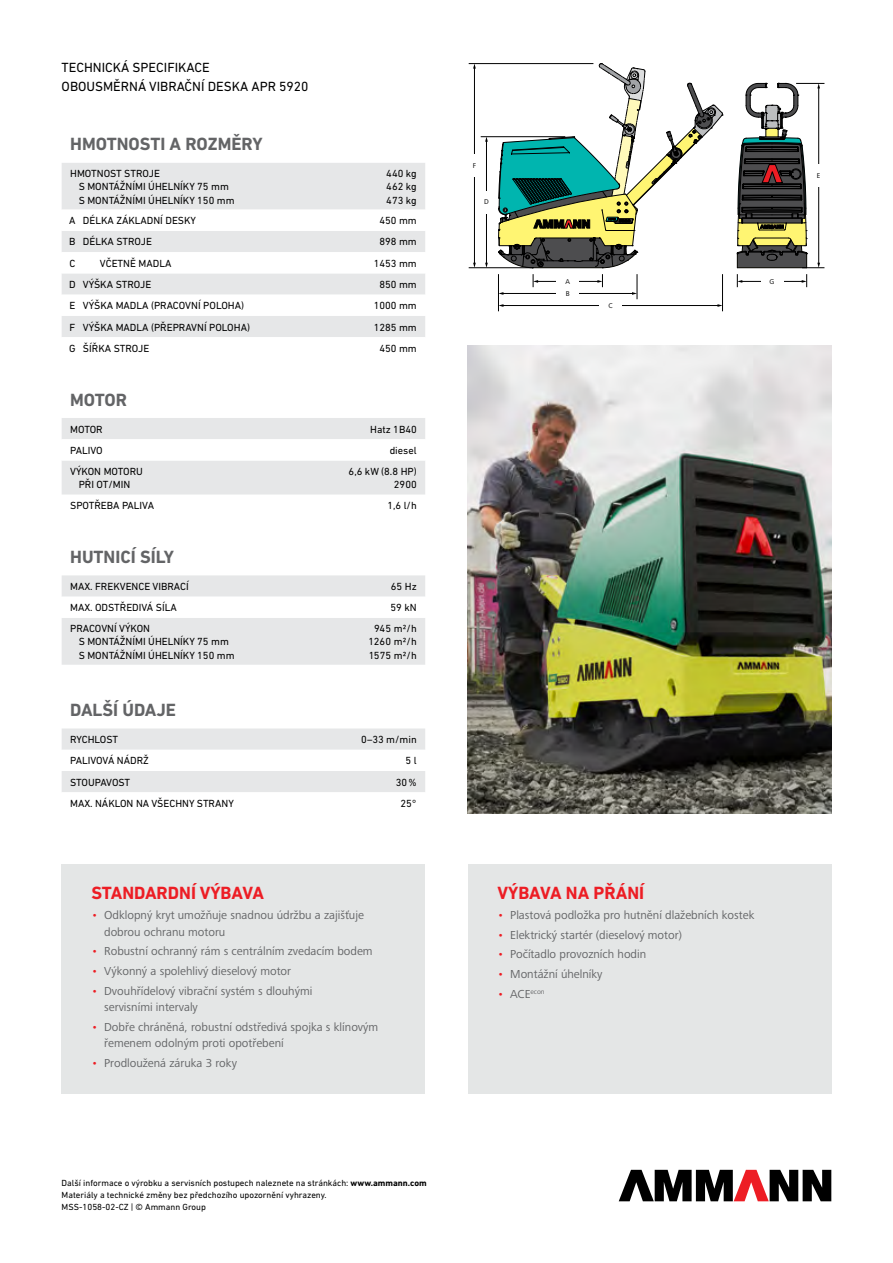
<style>
.page{position:relative;width:893px;height:1263px;background:#fff}
.page>*{position:absolute;margin:0;border:0;box-sizing:border-box;transform-origin:0 0}
.t1{font:700 18px "DIN Next LT Pro";color:#636466}
.t2{font:700 18px "DIN Next LT Pro";color:#ed1d24}
.t3{font:13.5px/18.8px "DIN Next LT Pro";color:#000}
.t4{font:12px/16.5px "Frutiger Next LTW1 G";color:#636466}
.t5{font:10.5px/13.5px "DIN Next LT Pro";color:#000;text-align:center}
.t6{font:9px/12px "DIN Next LT Pro";color:#000}
.t7{font:7.2px/12.1px "Frutiger Next LTW1 G";color:#000}
.t8{font:7.05px "Frutiger Next LTW1 G";color:#636466}
.s1{color:#ed1d24}
.s2{font-weight:700}
.s3{font-size:12px;color:#ed1d24}
.s4{font-size:12px}
</style>
<div class="page">
<svg style="left:619px;top:1170px;width:212px;height:31px"></svg>
<div style="left:62px;top:864px;width:363px;height:230px;background:#e4e6e6"></div>
<div style="left:468px;top:864px;width:363px;height:230px;background:#e4e6e6"></div>
<svg style="left:62px;top:418px;width:363px;height:76px"></svg>
<svg style="left:62px;top:728px;width:363px;height:64px"></svg>
<svg style="left:62px;top:575px;width:363px;height:90px"></svg>
<div style="left:62px;top:163px;width:363px;height:46px;background:#e6e7e8"></div>
<svg style="left:62px;top:231px;width:363px;height:106px;fill:#e6e7e8"></svg>
<img style="left:468px;top:346px;width:363px;height:467px">
<svg style="left:498px;top:63px;width:225px;height:205px"></svg>
<hr style="left:503px;top:305px;width:215px;height:1px;background:#000">
<hr style="left:503px;top:293px;width:130px;height:1px;background:#000">
<hr style="left:537px;top:281px;width:61px;height:1px;background:#000">
<hr style="left:498px;top:274px;width:1px;height:37px;background:#000">
<svg style="left:632px;top:274px;width:6px;height:25px"></svg>
<hr style="left:722px;top:274px;width:1px;height:37px;background:#000">
<svg style="left:533px;top:274px;width:5px;height:13px"></svg>
<svg style="left:597px;top:274px;width:6px;height:13px"></svg>
<hr style="left:741px;top:281px;width:62px;height:1px;background:#000">
<svg style="left:737px;top:274px;width:5px;height:13px"></svg>
<svg style="left:802px;top:274px;width:5px;height:13px"></svg>
<hr style="left:469px;top:267px;width:64px;height:1px;background:#000">
<hr style="left:481px;top:136px;width:84px;height:1px;background:#000">
<hr style="left:469px;top:63px;width:124px;height:1px;background:#000">
<hr style="left:474px;top:68px;width:1px;height:196px;background:#000">
<svg style="left:473px;top:263px;width:3px;height:5px"></svg>
<svg style="left:473px;top:64px;width:3px;height:5px"></svg>
<hr style="left:486px;top:141px;width:1px;height:123px;background:#000">
<svg style="left:485px;top:263px;width:3px;height:5px"></svg>
<svg style="left:485px;top:137px;width:3px;height:5px"></svg>
<svg style="left:737px;top:83px;width:87px;height:185px"></svg>
<div style="left:557px;top:277px;width:22px;height:8px;background:#fff"></div>
<div style="left:557px;top:290px;width:22px;height:7px;background:#fff"></div>
<div style="left:599px;top:302px;width:23px;height:7px;background:#fff"></div>
<div style="left:761px;top:277px;width:22px;height:8px;background:#fff"></div>
<div style="left:815px;top:164px;width:8px;height:23px;background:#fff"></div>
<div style="left:483px;top:191px;width:7px;height:22px;background:#fff"></div>
<div style="left:471px;top:155px;width:7px;height:22px;background:#fff"></div>
<p class="t3" style="left:62px;top:58px;width:248px">TECHNICKÁ SPECIFIKACE<br>OBOUSMĚRNÁ VIBRAČNÍ DESKA APR 5920</p>
<h1 class="t1" style="left:70px;top:134px;width:194px">HMOTNOSTI A ROZMĚRY</h1>
<p class="t5" style="left:79px;top:166px;width:157px;text-align:left;text-indent:-9px">HMOTNOST STROJE<br>S MONTÁŽNÍMI ÚHELNÍKY 75 mm<br>S MONTÁŽNÍMI ÚHELNÍKY 150 mm</p>
<p class="t5" style="left:386px;top:166px;width:32px;text-align:justify">440 kg 462 kg 473 kg</p>
<p class="t5" style="left:69px;top:214px;width:129px">A DÉLKA ZÁKLADNÍ DESKY</p>
<p class="t5" style="left:379px;top:214px;width:39px">450 mm</p>
<p class="t5" style="left:69px;top:235px;width:84px">B DÉLKA STROJE</p>
<p class="t5" style="left:379px;top:235px;width:39px">898 mm</p>
<p class="t5" style="left:69px;top:256px;width:7px">C</p>
<p class="t5" style="left:100px;top:256px;width:73px">VČETNĚ MADLA</p>
<p class="t5" style="left:374px;top:256px;width:45px">1453 mm</p>
<p class="t5" style="left:69px;top:278px;width:84px">D VÝŠKA STROJE</p>
<p class="t5" style="left:379px;top:278px;width:39px">850 mm</p>
<p class="t5" style="left:69px;top:299px;width:176px">E VÝŠKA MADLA (PRACOVNÍ POLOHA)</p>
<p class="t5" style="left:374px;top:299px;width:45px">1000 mm</p>
<p class="t5" style="left:69px;top:320px;width:182px">F VÝŠKA MADLA (PŘEPRAVNÍ POLOHA)</p>
<p class="t5" style="left:374px;top:320px;width:45px">1285 mm</p>
<p class="t5" style="left:69px;top:341px;width:82px">G ŠÍŘKA STROJE</p>
<p class="t5" style="left:379px;top:341px;width:39px">450 mm</p>
<h1 class="t1" style="left:70px;top:389px;width:58px">MOTOR</h1>
<p class="t5" style="left:70px;top:422px;width:34px">MOTOR</p>
<p class="t5" style="left:370px;top:422px;width:48px">Hatz 1B40</p>
<p class="t5" style="left:70px;top:443px;width:34px">PALIVO</p>
<p class="t5" style="left:390px;top:443px;width:29px">diesel</p>
<p class="t5" style="left:70px;top:464px;width:74px">VÝKON MOTORU<br>PŘI OT/MIN</p>
<p class="t5" style="left:349px;top:464px;width:70px;text-align:right">6,6 kW (8.8 HP)<br>2900</p>
<p class="t5" style="left:70px;top:499px;width:85px">SPOTŘEBA PALIVA</p>
<p class="t5" style="left:387px;top:499px;width:31px">1,6 l/h</p>
<h1 class="t1" style="left:70px;top:546px;width:105px">HUTNICÍ SÍLY</h1>
<p class="t5" style="left:70px;top:579px;width:120px">MAX. FREKVENCE VIBRACÍ</p>
<p class="t5" style="left:391px;top:579px;width:27px">65 Hz</p>
<p class="t5" style="left:70px;top:601px;width:108px">MAX. ODSTŘEDIVÁ SÍLA</p>
<p class="t5" style="left:391px;top:601px;width:28px">59 kN</p>
<p class="t5" style="left:79px;top:621px;width:157px;text-align:left;text-indent:-9px">PRACOVNÍ VÝKON<br>S MONTÁŽNÍMI ÚHELNÍKY 75 mm<br>S MONTÁŽNÍMI ÚHELNÍKY 150 mm</p>
<p class="t5" style="left:369px;top:621px;width:50px">945 m2/h<br>1260 m2/h<br>1575 m2/h</p>
<h1 class="t1" style="left:70px;top:699px;width:107px">DALŠÍ ÚDAJE</h1>
<p class="t5" style="left:70px;top:733px;width:50px">RYCHLOST</p>
<p class="t5" style="left:361px;top:733px;width:57px">0–33 m/min</p>
<p class="t5" style="left:70px;top:754px;width:80px">PALIVOVÁ NÁDRŽ</p>
<p class="t5" style="left:406px;top:754px;width:13px">5 l</p>
<p class="t5" style="left:70px;top:775px;width:62px">STOUPAVOST</p>
<p class="t5" style="left:396px;top:775px;width:22px">30%</p>
<p class="t5" style="left:70px;top:796px;width:165px">MAX. NÁKLON NA VŠECHNY STRANY</p>
<p class="t5" style="left:401px;top:796px;width:18px">25°</p>
<h1 class="t2" style="left:91px;top:883px;width:174px">STANDARDNÍ VÝBAVA</h1>
<p class="t4" style="left:104px;top:907px;width:261px;text-indent:-13px"><span class="s1">•</span> Odklopný kryt umožňuje snadnou údržbu a zajišťuje dobrou ochranu motoru</p>
<p class="t4" style="left:91px;top:943px;width:283px"><span class="s1">•</span> Robustní ochranný rám s centrálním zvedacím bodem</p>
<p class="t4" style="left:91px;top:963px;width:201px"><span class="s1">•</span> Výkonný a spolehlivý dieselový motor</p>
<p class="t4" style="left:104px;top:983px;width:210px;text-indent:-13px"><span class="s1">•</span> Dvouhřídelový vibrační systém s dlouhými servisními intervaly</p>
<p class="t4" style="left:104px;top:1019px;width:276px;text-indent:-13px"><span class="s1">•</span> Dobře chráněná, robustní odstředivá spojka s klínovým řemenem odolným proti opotřebení</p>
<p class="t4" style="left:91px;top:1055px;width:147px"><span class="s1">•</span> Prodloužená záruka 3 roky</p>
<p class="t6" style="left:62px;top:1177px;width:367px">Další informace o výrobku a servisních postupech naleznete na stránkách: <span class="s2">www.ammann.com<br></span>Materiály a technické změny bez předchozího upozornění vyhrazeny.<br>MSS-1058-02-CZ | © Ammann Group</p>
<p class="t7" style="left:473px;top:160px;width:5px">F</p>
<p class="t7" style="left:484px;top:196px;width:6px">D</p>
<p class="t7" style="left:565px;top:275px;width:6px">A<br>B</p>
<p class="t7" style="left:608px;top:299px;width:6px">C</p>
<p class="t7" style="left:770px;top:275px;width:6px">G</p>
<p class="t7" style="left:817px;top:170px;width:5px">E</p>
<h1 class="t2" style="left:497px;top:883px;width:148px">VÝBAVA NA PŘÁNÍ</h1>
<p class="t4" style="left:497px;top:907px;width:258px"><span class="s1">•</span> Plastová podložka pro hutnění dlažebních kostek</p>
<p class="t4" style="left:497px;top:927px;width:186px"><span class="s1">•</span> Elektrický startér (dieselový motor)</p>
<p class="t4" style="left:497px;top:946px;width:150px"><span class="s1">•</span> Počítadlo provozních hodin</p>
<p class="t4" style="left:497px;top:966px;width:107px"><span class="s1">•</span> Montážní úhelníky</p>
<p class="t8" style="left:497px;top:987px;width:49px"><span class="s3">•</span> <span class="s4">ACE</span>econ</p>
</div>
